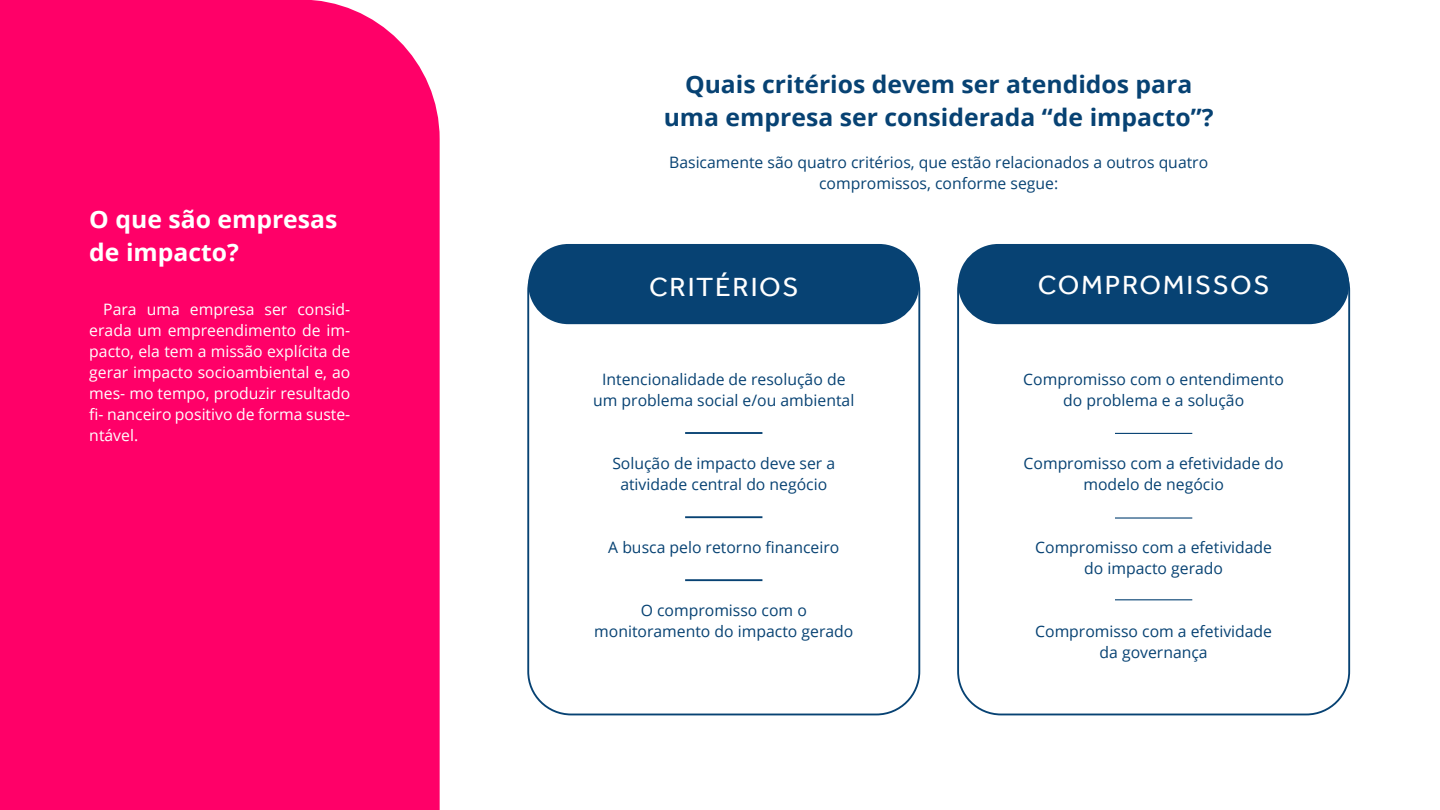
<style>
.page{position:relative;width:1440px;height:810px;background:#fff}
.page>*{position:absolute;margin:0;border:0;box-sizing:border-box;transform-origin:0 0}
.t1{font:27px "Effra";letter-spacing:.06em;color:#fff}
.t2{font:700 24px/33px "Open Sans";color:#074273;text-align:center}
.t3{font:700 24px/33px "Open Sans";color:#fff}
.t4{font:15.75px/21px "Open Sans";color:#074273;text-align:center}
.t5{font:15.75px/21px "Open Sans";color:#fff;text-align:justify}
</style>
<div class="page">
<div style="left:528px;top:244px;width:391px;height:80px;background:#074273;border-radius:40px"></div>
<div style="left:958px;top:244px;width:391px;height:80px;background:#074273;border-radius:40px"></div>
<div style="left:0;top:0;width:440px;height:810px;background:#ff0068"></div>
<hr style="left:685px;top:432px;width:77px;height:2px;background:#074273">
<hr style="left:685px;top:516px;width:77px;height:2px;background:#074273">
<hr style="left:685px;top:579px;width:77px;height:2px;background:#074273">
<hr style="left:1115px;top:433px;width:77px;height:1px;background:#074273">
<hr style="left:1115px;top:517px;width:77px;height:2px;background:#074273">
<hr style="left:1115px;top:599px;width:77px;height:1px;background:#074273">
<h2 class="t3" style="left:89px;top:202px;width:250px">O que são empresas de impacto?</h2>
<p class="t5" style="left:89px;top:298px;width:263px;text-indent:14px">Para uma empresa ser consid&shy;erada um empreendimento de im&shy;pacto, ela tem a missão explícita de gerar impacto socioambiental e, ao mes- mo tempo, produzir resultado fi- nanceiro positivo de forma suste&shy;ntável.</p>
<h2 class="t2" style="left:664px;top:68px;width:552px">Quais critérios devem ser atendidos para uma empresa ser considerada “de impacto”?</h2>
<p class="t4" style="left:669px;top:152px;width:541px">Basicamente são quatro critérios, que estão relacionados a outros quatro compromissos, conforme segue:</p>
<h1 class="t1" style="left:649px;top:271px;width:151px">CRITÉRIOS</h1>
<h1 class="t1" style="left:1038px;top:268px;width:234px">COMPROMISSOS</h1>
<p class="t4" style="left:593px;top:369px;width:263px">Intencionalidade de resolução de um problema social e/ou ambiental</p>
<p class="t4" style="left:1023px;top:369px;width:262px">Compromisso com o entendimento do problema e a solução</p>
<p class="t4" style="left:612px;top:453px;width:224px">Solução de impacto deve ser a atividade central do negócio</p>
<p class="t4" style="left:1024px;top:453px;width:262px">Compromisso com a efetividade do modelo de negócio</p>
<p class="t4" style="left:608px;top:537px;width:233px">A busca pelo retorno financeiro</p>
<p class="t4" style="left:1035px;top:537px;width:238px">Compromisso com a efetividade do impacto gerado</p>
<p class="t4" style="left:594px;top:600px;width:261px">O compromisso com o monitoramento do impacto gerado</p>
<p class="t4" style="left:1035px;top:621px;width:238px">Compromisso com a efetividade da governança</p>
</div>
